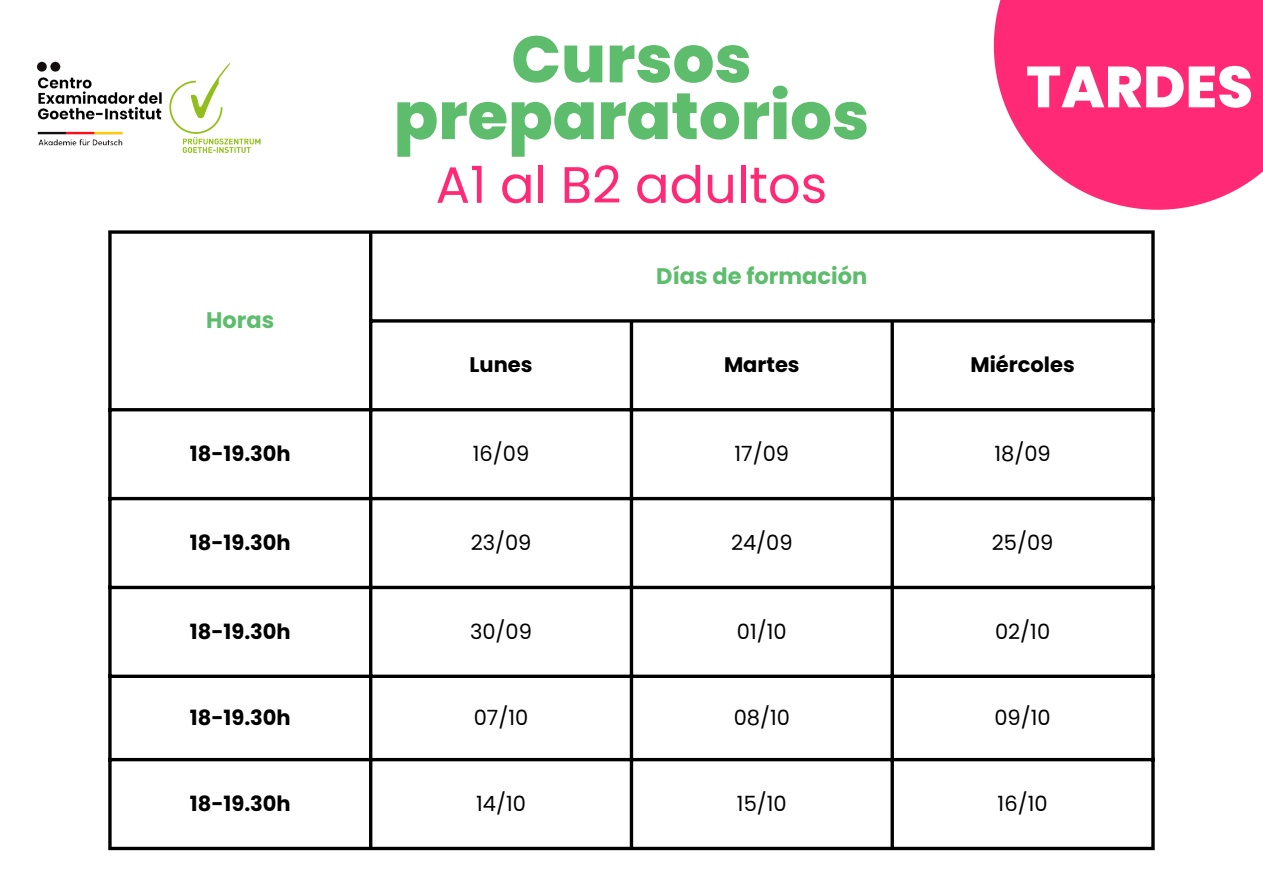
<style>
.page{position:relative;width:1263px;height:894px;background:#fff}
.page>*{position:absolute;margin:0;border:0;box-sizing:border-box;transform-origin:0 0}
.t1{font:800 65.55px/56.7px "Poppins";color:#5dbd6d;text-align:center}
.t2{font:800 57.9px "Poppins";color:#fff}
.t3{font:51.15px "Poppins";color:#ff2976}
.t4{font:700 22.5px "Poppins";color:#5dbd6d}
.t5{font:21px "Poppins";color:#000}
.t6{font:700 21px "Poppins";color:#000}
</style>
<div class="page">
<img style="left:172px;top:63px;width:89px;height:90px">
<img style="left:36px;top:61px;width:136px;height:85px">
<svg style="left:108px;top:234px;width:4px;height:612px;fill:#000"></svg>
<hr style="left:369px;top:234px;width:3px;height:612px;background:#000">
<hr style="left:630px;top:322px;width:3px;height:524px;background:#000">
<svg style="left:890px;top:322px;width:4px;height:524px;fill:#000"></svg>
<svg style="left:1151px;top:234px;width:4px;height:612px;fill:#000"></svg>
<svg style="left:108px;top:230px;width:1047px;height:4px;fill:#000"></svg>
<hr style="left:369px;top:319px;width:786px;height:3px;background:#000">
<hr style="left:108px;top:408px;width:1047px;height:3px;background:#000">
<hr style="left:108px;top:497px;width:1047px;height:3px;background:#000">
<svg style="left:108px;top:585px;width:1047px;height:4px;fill:#000"></svg>
<hr style="left:108px;top:674px;width:1047px;height:3px;background:#000">
<svg style="left:108px;top:757px;width:1047px;height:4px;fill:#000"></svg>
<hr style="left:108px;top:846px;width:1047px;height:3px;background:#000">
<svg style="left:994px;top:0;width:269px;height:209px;fill:#ff2976"></svg>
<h1 class="t4" style="left:206px;top:304px;width:70px">Horas</h1>
<p class="t1" style="left:394px;top:31px;width:477px">Cursos preparatorios</p>
<p class="t3" style="left:436px;top:149px;width:393px">A1 al B2 adultos</p>
<p class="t4" style="left:656px;top:261px;width:213px">Días de formación</p>
<p class="t2" style="left:1026px;top:46px;width:228px">TARDES</p>
<p class="t6" style="left:470px;top:350px;width:64px">Lunes</p>
<h2 class="t6" style="left:724px;top:350px;width:77px">Martes</h2>
<p class="t6" style="left:970px;top:350px;width:106px">Miércoles</p>
<p class="t6" style="left:190px;top:439px;width:102px">18-19.30h</p>
<p class="t5" style="left:473px;top:439px;width:58px">16/09</p>
<p class="t5" style="left:734px;top:439px;width:56px">17/09</p>
<p class="t5" style="left:994px;top:439px;width:58px">18/09</p>
<p class="t6" style="left:190px;top:527px;width:102px">18-19.30h</p>
<p class="t5" style="left:471px;top:527px;width:62px">23/09</p>
<p class="t5" style="left:731px;top:527px;width:63px">24/09</p>
<p class="t5" style="left:992px;top:527px;width:63px">25/09</p>
<p class="t6" style="left:190px;top:616px;width:102px">18-19.30h</p>
<p class="t5" style="left:470px;top:616px;width:63px">30/09</p>
<p class="t5" style="left:737px;top:616px;width:51px">01/10</p>
<p class="t5" style="left:995px;top:616px;width:57px">02/10</p>
<p class="t6" style="left:190px;top:703px;width:102px">18-19.30h</p>
<p class="t5" style="left:474px;top:703px;width:56px">07/10</p>
<p class="t5" style="left:734px;top:703px;width:58px">08/10</p>
<p class="t5" style="left:994px;top:703px;width:58px">09/10</p>
<p class="t6" style="left:190px;top:788px;width:102px">18-19.30h</p>
<p class="t5" style="left:476px;top:788px;width:51px">14/10</p>
<p class="t5" style="left:737px;top:788px;width:51px">15/10</p>
<p class="t5" style="left:998px;top:788px;width:51px">16/10</p>
</div>
